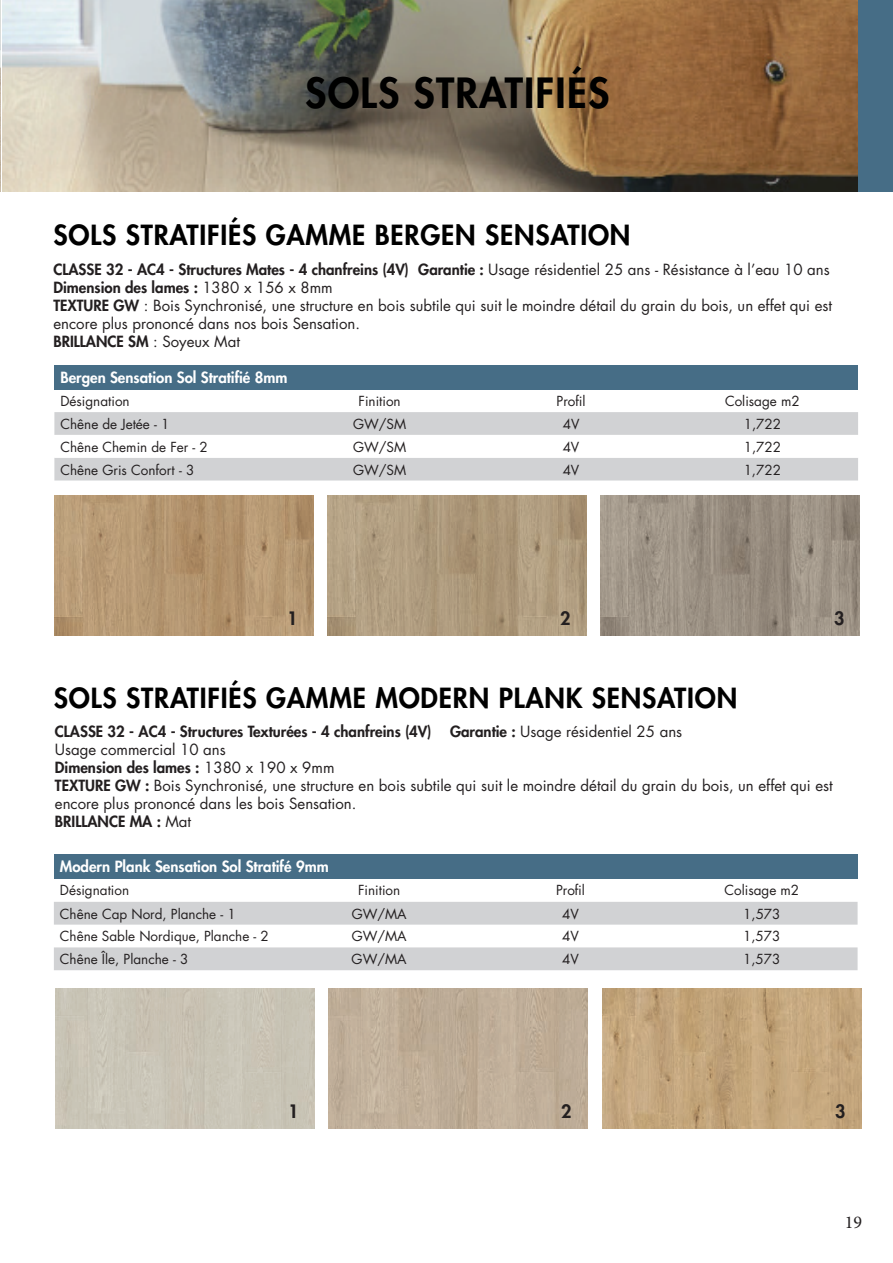
<style>
.page{position:relative;width:893px;height:1263px;background:#fff}
.page>*{position:absolute;margin:0;border:0;box-sizing:border-box;transform-origin:0 0}
.t1{font:800 40.5px "Futura LT";letter-spacing:.03em;color:#000}
.t2{font:800 27px "Futura LT";letter-spacing:.03em;color:#000}
.t3{font:800 18px "Futura LT";color:#231f20}
.t4{font:18px "Minion Pro";color:#231f20}
.t5{font:15px/18px "Futura LT";color:#231f20}
.t6{font:800 15px "Futura LT";color:#231f20}
.t7{font:800 15px "Futura LT";color:#fff}
.t8{font:13.5px "Futura LT";color:#231f20}
.s1{font-weight:400}
.s2{font-weight:800}
</style>
<div class="page">
<img style="left:0;top:0;width:868px;height:192px">
<div style="left:859px;top:0;width:34px;height:191px;background:#466d86"></div>
<img style="left:54px;top:495px;width:259px;height:141px">
<div style="left:54px;top:365px;width:804px;height:24px;background:#466d86"></div>
<div style="left:54px;top:412px;width:804px;height:68px;background:#d1d2d4"></div>
<svg style="left:54px;top:435px;width:804px;height:23px"></svg>
<img style="left:327px;top:495px;width:259px;height:141px">
<img style="left:601px;top:496px;width:259px;height:140px">
<div style="left:54px;top:854px;width:804px;height:24px;background:#466d86"></div>
<div style="left:54px;top:902px;width:804px;height:23px;background:#d1d2d4"></div>
<div style="left:54px;top:947px;width:804px;height:23px;background:#d1d2d4"></div>
<div style="left:55px;top:988px;width:259px;height:140px;background:#c9c4b6"></div>
<img style="left:329px;top:988px;width:259px;height:140px">
<img style="left:602px;top:988px;width:259px;height:140px">
<p class="t1" style="left:305px;top:66px;width:306px">SOLS STRATIFIÉS</p>
<p class="t2" style="left:53px;top:217px;width:578px">SOLS STRATIFIÉS GAMME BERGEN SENSATION</p>
<p class="t6" style="left:53px;top:260px;width:778px">CLASSE 32 - AC4 - Structures Mates - 4 chanfreins (4V) Garantie : <span class="s1">Usage résidentiel 25 ans - Résistance à l’eau 10 ans</span></p>
<p class="t6" style="left:53px;top:278px;width:281px">Dimension des lames : <span class="s1">1380 x 156 x 8mm</span></p>
<p class="t5" style="left:53px;top:297px;width:780px"><span class="s2">TEXTURE GW</span> : Bois Synchronisé, une structure en bois subtile qui suit le moindre détail du grain du bois, un effet qui est encore plus prononcé dans nos bois Sensation.</p>
<p class="t6" style="left:53px;top:332px;width:188px">BRILLANCE SM <span class="s1">: Soyeux Mat</span></p>
<p class="t7" style="left:60px;top:368px;width:229px">Bergen Sensation Sol Stratifié 8mm</p>
<p class="t8" style="left:60px;top:392px;width:71px">Désignation</p>
<p class="t8" style="left:359px;top:392px;width:44px">Finition</p>
<p class="t8" style="left:557px;top:392px;width:30px">Profil</p>
<p class="t8" style="left:725px;top:392px;width:76px">Colisage m2</p>
<p class="t8" style="left:60px;top:415px;width:110px">Chêne de Jetée - 1</p>
<p class="t8" style="left:353px;top:415px;width:55px">GW/SM</p>
<p class="t8" style="left:563px;top:415px;width:18px">4V</p>
<p class="t8" style="left:744px;top:415px;width:39px">1,722</p>
<p class="t8" style="left:60px;top:438px;width:149px">Chêne Chemin de Fer - 2</p>
<p class="t8" style="left:353px;top:438px;width:55px">GW/SM</p>
<p class="t8" style="left:563px;top:438px;width:18px">4V</p>
<p class="t8" style="left:744px;top:438px;width:39px">1,722</p>
<p class="t8" style="left:60px;top:461px;width:135px">Chêne Gris Confort - 3</p>
<p class="t8" style="left:353px;top:461px;width:55px">GW/SM</p>
<p class="t8" style="left:563px;top:461px;width:18px">4V</p>
<p class="t8" style="left:744px;top:461px;width:39px">1,722</p>
<p class="t3" style="left:287px;top:606px;width:12px">1</p>
<p class="t3" style="left:560px;top:606px;width:12px">2</p>
<p class="t3" style="left:834px;top:606px;width:12px">3</p>
<p class="t2" style="left:54px;top:679px;width:685px">SOLS STRATIFIÉS GAMME MODERN PLANK SENSATION</p>
<p class="t6" style="left:55px;top:722px;width:629px">CLASSE 32 - AC4 - Structures Texturées - 4 chanfreins (4V) Garantie : <span class="s1">Usage résidentiel 25 ans</span></p>
<p class="t5" style="left:55px;top:741px;width:172px">Usage commercial 10 ans</p>
<p class="t6" style="left:55px;top:758px;width:281px">Dimension des lames : <span class="s1">1380 x 190 x 9mm</span></p>
<p class="t5" style="left:55px;top:777px;width:779px"><span class="s2">TEXTURE GW :</span> Bois Synchronisé, une structure en bois subtile qui suit le moindre détail du grain du bois, un effet qui est encore plus prononcé dans les bois Sensation.</p>
<p class="t6" style="left:55px;top:812px;width:138px">BRILLANCE MA : <span class="s1">Mat</span></p>
<p class="t7" style="left:60px;top:857px;width:270px">Modern Plank Sensation Sol Stratifé 9mm</p>
<p class="t8" style="left:60px;top:882px;width:71px">Désignation</p>
<p class="t8" style="left:358px;top:881px;width:44px">Finition</p>
<p class="t8" style="left:556px;top:881px;width:30px">Profil</p>
<p class="t8" style="left:724px;top:881px;width:76px">Colisage m2</p>
<p class="t8" style="left:60px;top:905px;width:177px">Chêne Cap Nord, Planche - 1</p>
<p class="t8" style="left:352px;top:905px;width:57px">GW/MA</p>
<p class="t8" style="left:562px;top:905px;width:18px">4V</p>
<p class="t8" style="left:743px;top:905px;width:39px">1,573</p>
<p class="t8" style="left:60px;top:928px;width:210px">Chêne Sable Nordique, Planche - 2</p>
<p class="t8" style="left:352px;top:928px;width:57px">GW/MA</p>
<p class="t8" style="left:562px;top:928px;width:18px">4V</p>
<p class="t8" style="left:743px;top:928px;width:39px">1,573</p>
<p class="t8" style="left:60px;top:951px;width:130px">Chêne Île, Planche - 3</p>
<p class="t8" style="left:352px;top:951px;width:57px">GW/MA</p>
<p class="t8" style="left:562px;top:951px;width:18px">4V</p>
<p class="t8" style="left:743px;top:951px;width:39px">1,573</p>
<p class="t3" style="left:288px;top:1099px;width:12px">1</p>
<p class="t3" style="left:561px;top:1099px;width:12px">2</p>
<p class="t3" style="left:835px;top:1099px;width:12px">3</p>
<p class="t4" style="left:845px;top:1210px;width:19px">19</p>
</div>
